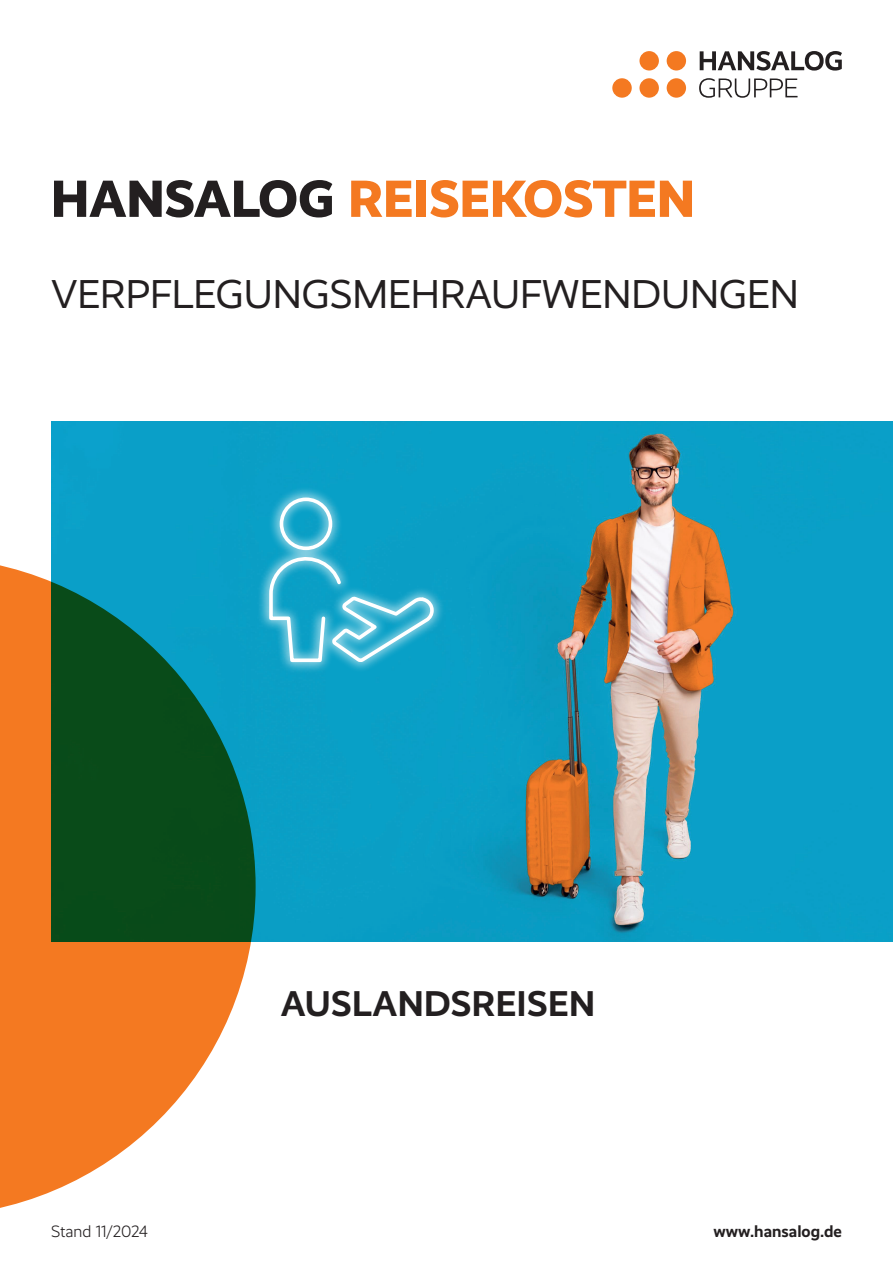
<style>
.page{position:relative;width:893px;height:1263px;background:#fff}
.page>*{position:absolute;margin:0;border:0;box-sizing:border-box;transform-origin:0 0}
.t1{font:800 52.5px "Realist";color:#f47921}
.t2{font:40.5px "Realist";color:#231f20}
.t3{font:700 36px "Realist";letter-spacing:.01em;color:#231f20}
.t4{font:700 16.5px "Realist";color:#231f20}
.t5{font:300 16.5px "Realist";letter-spacing:-.005em;color:#231f20}
.s1{color:#231f20}
</style>
<div class="page">
<img style="left:51px;top:421px;width:842px;height:521px">
<svg style="left:0;top:557px;width:256px;height:651px;background:#868052"></svg>
<div style="left:257px;top:486px;width:188px;height:188px;background:#fff;opacity:.75"></div>
<svg style="left:267px;top:499px;width:165px;height:166px;background:#36b0d0"></svg>
<svg style="left:700px;top:51px;width:142px;height:20px"></svg>
<svg style="left:699px;top:78px;width:98px;height:20px"></svg>
<div style="left:667px;top:51px;width:19px;height:20px;background:#f47921;border-radius:50%"></div>
<div style="left:667px;top:78px;width:19px;height:20px;background:#f47921;border-radius:50%"></div>
<div style="left:612px;top:78px;width:20px;height:20px;background:#f47921;border-radius:50%"></div>
<div style="left:639px;top:51px;width:20px;height:20px;background:#f47921;border-radius:50%"></div>
<div style="left:639px;top:78px;width:20px;height:20px;background:#f47921;border-radius:50%"></div>
<p class="t1" style="left:51px;top:168px;width:645px"><span class="s1">HANSALOG</span> REISEKOSTEN</p>
<p class="t2" style="left:51px;top:272px;width:749px">VERPFLEGUNGSMEHRAUFWENDUNGEN</p>
<p class="t3" style="left:281px;top:983px;width:316px">AUSLANDSREISEN</p>
<p class="t5" style="left:51px;top:1223px;width:98px">Stand 11/2024</p>
<p class="t4" style="left:713px;top:1222px;width:130px">www.hansalog.de</p>
</div>
